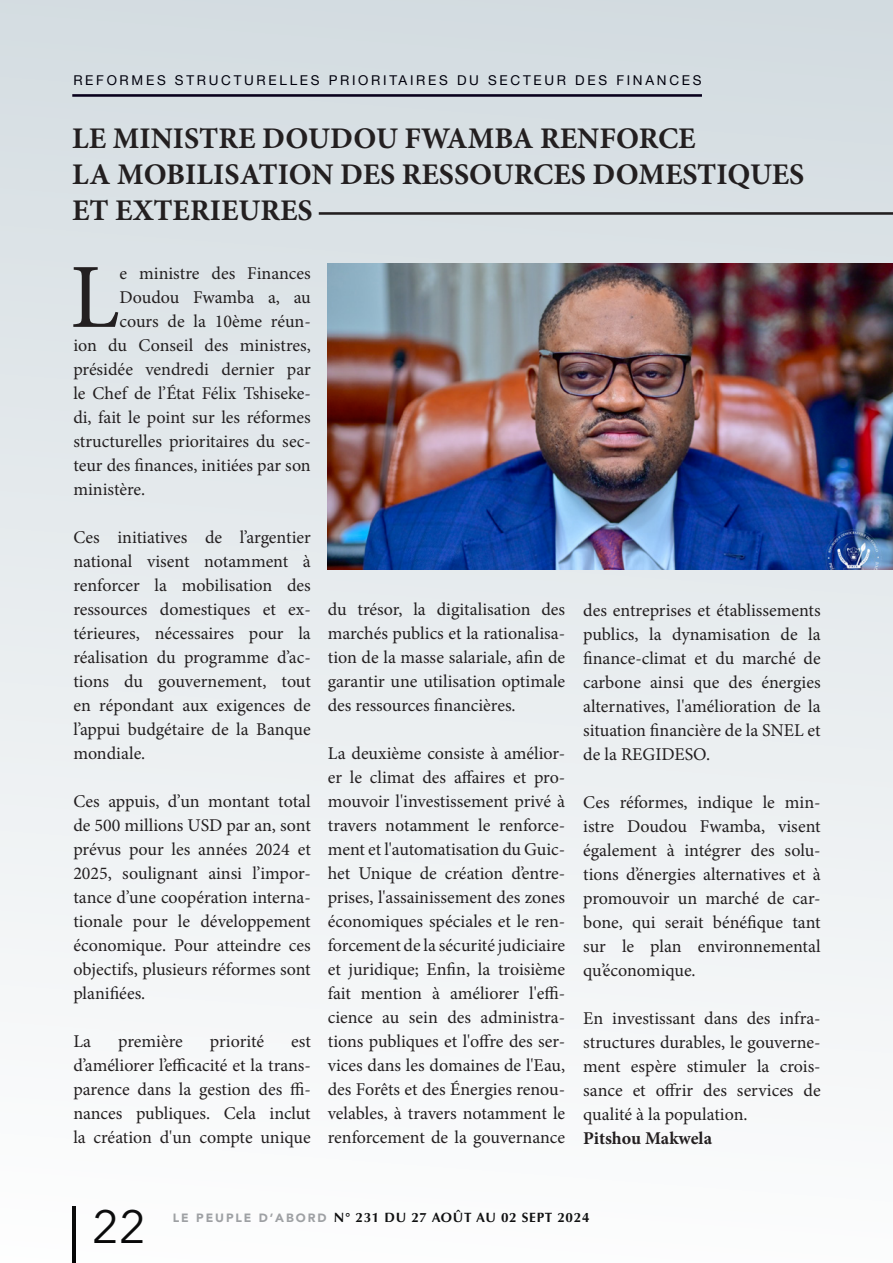
<style>
.page{position:relative;width:893px;height:1263px;background:#fff}
.page>*{position:absolute;margin:0;border:0;box-sizing:border-box;transform-origin:0 0}
.Texte_de_titre-_Alig{font:91.8px "Minion Pro";color:#231f20}
.t1{font:46.5px "Avenir Next";color:#000}
.Texte_de_titre-_Alig-2{font:700 30px/36px "Minion Pro";color:#231f20}
.Texte_de_titre-_Alig-3{font:18px/24px "Minion Pro";color:#231f20;text-align:justify}
.Texte_de_titre-_Alig-4{font:700 18px "Minion Pro";letter-spacing:-.005em;color:#231f20}
.En-tête_de_section{font:13.5px "Helvetica Neue";letter-spacing:.2em;color:#00000c}
.t2{font:700 13.5px "Optima";letter-spacing:.05em;color:#000}
.s1{font-family:"Avenir";font-weight:900;font-size:12px;color:#9b9da0}
</style>
<div class="page">
<div style="left:0;top:0;width:893px;height:1263px;background:linear-gradient(to bottom,#d3dce1,#fcfdfd)"></div>
<hr style="left:319px;top:212px;width:574px;height:3px;background:#231f20">
<hr style="left:72px;top:94px;width:630px;height:3px;background:#08001c">
<img style="left:328px;top:264px;width:564px;height:306px">
<img style="left:892px;top:212px;width:1px;height:572px">
<p class="En-tête_de_section" style="left:73px;top:71px;width:630px">REFORMES STRUCTURELLES PRIORITAIRES DU SECTEUR DES FINANCES</p>
<p class="Texte_de_titre-_Alig-2" style="left:72px;top:120px;width:625px">LE MINISTRE DOUDOU FWAMBA RENFORCE</p>
<p class="Texte_de_titre-_Alig-2" style="left:72px;top:156px;width:734px">LA MOBILISATION DES RESSOURCES DOMESTIQUES<br>ET EXTERIEURES</p>
<p class="Texte_de_titre-_Alig" style="left:70px;top:236px;width:51px">L</p>
<p class="Texte_de_titre-_Alig-3" style="left:119px;top:261px;width:193px">e ministre des Finances</p>
<p class="Texte_de_titre-_Alig-3" style="left:119px;top:285px;width:193px">Doudou Fwamba a, au</p>
<p class="Texte_de_titre-_Alig-3" style="left:119px;top:309px;width:193px">cours de la 10ème réun-</p>
<p class="Texte_de_titre-_Alig-3" style="left:73px;top:333px;width:239px">ion du Conseil des ministres,</p>
<p class="Texte_de_titre-_Alig-3" style="left:73px;top:357px;width:239px">présidée vendredi dernier par</p>
<p class="Texte_de_titre-_Alig-3" style="left:73px;top:381px;width:239px">le Chef de l’État Félix Tshiseke-</p>
<p class="Texte_de_titre-_Alig-3" style="left:73px;top:405px;width:239px">di, fait le point sur les réformes</p>
<p class="Texte_de_titre-_Alig-3" style="left:73px;top:429px;width:239px">structurelles prioritaires du sec-</p>
<p class="Texte_de_titre-_Alig-3" style="left:73px;top:453px;width:239px">teur des finances, initiées par son</p>
<p class="Texte_de_titre-_Alig-3" style="left:73px;top:477px;width:73px">ministère.</p>
<p class="Texte_de_titre-_Alig-3" style="left:73px;top:525px;width:239px">Ces initiatives de l’argentier national visent notamment à renforcer la mobilisation des ressources domestiques et ex&shy;térieures, nécessaires pour la réalisation du programme d’ac&shy;tions du gouvernement, tout en répondant aux exigences de l’appui budgétaire de la Banque mondiale.</p>
<p class="Texte_de_titre-_Alig-3" style="left:73px;top:789px;width:239px">Ces appuis, d’un montant total de 500 millions USD par an, sont prévus pour les années 2024 et 2025, soulignant ainsi l’impor&shy;tance d’une coopération interna&shy;tionale pour le développement économique. Pour atteindre ces objectifs, plusieurs réformes sont planifiées.</p>
<p class="Texte_de_titre-_Alig-3" style="left:73px;top:1029px;width:19px">La</p>
<p class="Texte_de_titre-_Alig-3" style="left:118px;top:1029px;width:66px">première</p>
<p class="Texte_de_titre-_Alig-3" style="left:210px;top:1029px;width:56px">priorité</p>
<p class="Texte_de_titre-_Alig-3" style="left:73px;top:1029px;width:239px;text-indent:218px">est d’améliorer l’efficacité et la trans&shy;parence dans la gestion des ffi&shy;nances publiques. Cela inclut la création d'un compte unique</p>
<p class="Texte_de_titre-_Alig-3" style="left:328px;top:597px;width:239px">du trésor, la digitalisation des marchés publics et la rationalisa&shy;tion de la masse salariale, afin de garantir une utilisation optimale des ressources financières.</p>
<p class="Texte_de_titre-_Alig-3" style="left:328px;top:741px;width:239px">La deuxième consiste à amélior&shy;er le climat des affaires et pro&shy;mouvoir l'investissement privé à travers notamment le renforce&shy;ment et l'automatisation du Guic&shy;het Unique de création d’entre&shy;prises, l'assainissement des zones économiques spéciales et le ren&shy;forcement de la sécurité judiciaire et juridique; Enfin, la troisième fait mention à améliorer l'effi&shy;cience au sein des administra&shy;tions publiques et l'offre des ser&shy;vices dans les domaines de l'Eau, des Forêts et des Énergies renou&shy;velables, à travers notamment le renforcement de la gouvernance</p>
<p class="Texte_de_titre-_Alig-3" style="left:583px;top:598px;width:239px">des entreprises et établissements publics, la dynamisation de la finance-climat et du marché de carbone ainsi que des énergies alternatives, l'amélioration de la situation financière de la SNEL et de la REGIDESO.</p>
<p class="Texte_de_titre-_Alig-3" style="left:583px;top:790px;width:239px">Ces réformes, indique le min&shy;istre Doudou Fwamba, visent également à intégrer des solu&shy;tions d’énergies alternatives et à promouvoir un marché de car&shy;bone, qui serait bénéfique tant sur le plan environnemental qu’économique.</p>
<p class="Texte_de_titre-_Alig-3" style="left:583px;top:1006px;width:239px">En investissant dans des infra&shy;structures durables, le gouverne&shy;ment espère stimuler la crois&shy;sance et offrir des services de qualité à la population.</p>
<p class="Texte_de_titre-_Alig-4" style="left:583px;top:1125px;width:130px">Pitshou Makwela</p>
<h2 class="t1" style="left:92px;top:1187px;width:55px">22</h2>
<p class="t2" style="left:173px;top:1210px;width:418px"><span class="s1">LE PEUPLE D’ABORD</span> N° 231 DU 27 AOÛT AU 02 SEPT 2024</p>
</div>
